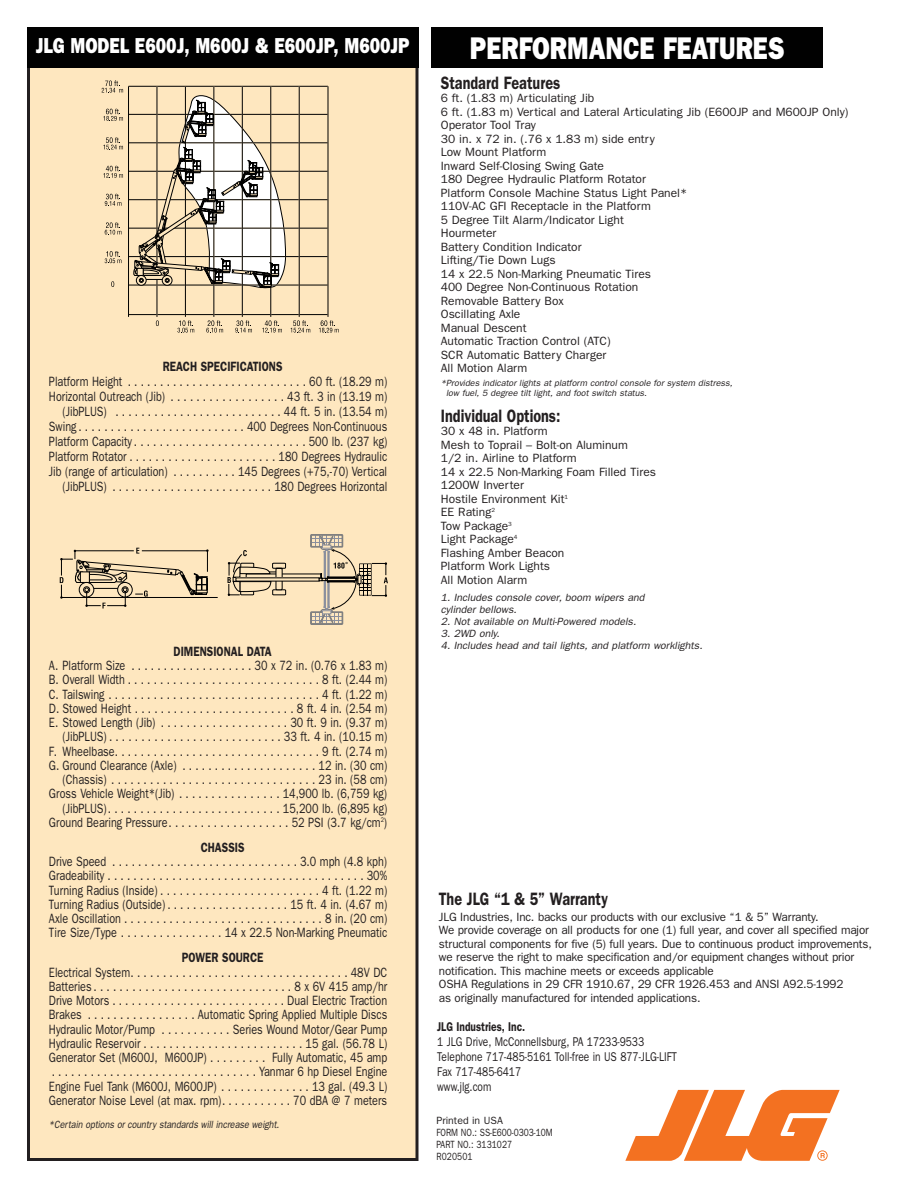
<style>
.page{position:relative;width:918px;height:1188px;background:#fff}
.page>*{position:absolute;margin:0;border:0;box-sizing:border-box;transform-origin:0 0}
.t1{font:800 31.5px "Franklin Gothic";color:#fff;scale:.8 1}
.t2{font:800 21.75px "Franklin Gothic";color:#fff;scale:.8 1}
.t3{font:600 18px "Franklin Gothic";color:#231f20;scale:.8 1}
.t4{font:13.5px/14.2px "Franklin Gothic";color:#231f20;text-align:right;scale:.8 1}
.t5{font:600 13.5px "Franklin Gothic";color:#231f20;scale:.8 1}
.t6{font:12.75px/15px "Franklin Gothic";color:#231f20;scale:.8 1}
.t7{font:600 12.75px "Franklin Gothic";color:#231f20;scale:.8 1}
.t8{font:12px/13.5px "Franklin Gothic";color:#231f20}
.t9{font:italic 10.5px/12px "Franklin Gothic";color:#231f20}
.t10{font:10.5px/12px "Franklin Gothic";color:#231f20}
.t11{font:italic 10.5px "Franklin Gothic";color:#231f20;scale:.85 1}
.t12{font:italic 9px/9.8px "Franklin Gothic";color:#231f20}
</style>
<div class="page">
<div style="left:28px;top:28px;width:389px;height:1132px;background:#fee7bf"></div>
<div style="left:27px;top:27px;width:391px;height:1134px;border:3px solid #231f20"></div>
<div style="left:27px;top:27px;width:391px;height:41px;background:#010101"></div>
<div style="left:431px;top:27px;width:392px;height:41px;background:#010101"></div>
<svg style="left:625px;top:1090px;width:215px;height:71px"></svg>
<hr style="left:129px;top:114px;width:199px;height:1px;background:#000">
<hr style="left:129px;top:143px;width:199px;height:1px;background:#000">
<hr style="left:129px;top:86px;width:199px;height:1px;background:#000">
<hr style="left:129px;top:171px;width:199px;height:1px;background:#000">
<hr style="left:129px;top:199px;width:199px;height:1px;background:#000">
<hr style="left:129px;top:228px;width:199px;height:1px;background:#000">
<hr style="left:129px;top:256px;width:199px;height:1px;background:#000">
<hr style="left:129px;top:285px;width:199px;height:1px;background:#000">
<hr style="left:129px;top:314px;width:199px;height:1px;background:#000">
<hr style="left:157px;top:86px;width:1px;height:231px;background:#000">
<hr style="left:185px;top:86px;width:1px;height:231px;background:#000">
<hr style="left:271px;top:86px;width:1px;height:231px;background:#000">
<hr style="left:299px;top:86px;width:1px;height:231px;background:#000">
<hr style="left:328px;top:86px;width:1px;height:231px;background:#000">
<hr style="left:128px;top:86px;width:1px;height:231px;background:#000">
<hr style="left:214px;top:86px;width:1px;height:231px;background:#000">
<hr style="left:242px;top:86px;width:1px;height:231px;background:#000">
<svg style="left:102px;top:80px;width:21px;height:13px"></svg>
<svg style="left:103px;top:109px;width:20px;height:12px"></svg>
<svg style="left:319px;top:320px;width:20px;height:13px"></svg>
<svg style="left:103px;top:137px;width:20px;height:13px"></svg>
<svg style="left:291px;top:320px;width:19px;height:13px"></svg>
<svg style="left:103px;top:166px;width:20px;height:12px"></svg>
<svg style="left:262px;top:320px;width:20px;height:13px"></svg>
<svg style="left:105px;top:194px;width:16px;height:12px"></svg>
<svg style="left:235px;top:320px;width:17px;height:13px"></svg>
<svg style="left:105px;top:222px;width:16px;height:13px"></svg>
<svg style="left:206px;top:320px;width:17px;height:13px"></svg>
<svg style="left:105px;top:251px;width:16px;height:12px"></svg>
<svg style="left:177px;top:320px;width:17px;height:13px"></svg>
<svg style="left:111px;top:281px;width:3px;height:6px"></svg>
<svg style="left:156px;top:320px;width:3px;height:6px"></svg>
<svg style="left:134px;top:95px;width:152px;height:194px"></svg>
<svg style="left:60px;top:548px;width:158px;height:61px"></svg>
<svg style="left:227px;top:550px;width:60px;height:46px"></svg>
<svg style="left:310px;top:534px;width:78px;height:91px"></svg>
<h2 class="t2" style="left:36px;top:33px;width:469px">JLG MODEL E600J, M600J &amp; E600JP, M600JP</h2>
<h1 class="t1" style="left:470px;top:29px;width:395px">PERFORMANCE FEATURES</h1>
<p class="t5" style="left:163px;top:358px;width:151px">REACH SPECIFICATIONS</p>
<p class="t4" style="left:49px;top:373px;width:424px;line-height:15px">Platform Height . . . . . . . . . . . . . . . . . . . . . . . . . . . . 60 ft. (18.29 m)<br>Horizontal Outreach (Jib) . . . . . . . . . . . . . . . . . . 43 ft. 3 in (13.19 m) (JibPLUS) . . . . . . . . . . . . . . . . . . . . . . . . . . 44 ft. 5 in. (13.54 m)<br>Swing . . . . . . . . . . . . . . . . . . . . . . . . . . 400 Degrees Non-Continuous Platform Capacity . . . . . . . . . . . . . . . . . . . . . . . . . . . 500 lb. (237 kg)<br>Platform Rotator . . . . . . . . . . . . . . . . . . . . . . . 180 Degrees Hydraulic Jib (range of articulation) . . . . . . . . . . 145 Degrees (+75,-70) Vertical (JibPLUS) . . . . . . . . . . . . . . . . . . . . . . . . . 180 Degrees Horizontal</p>
<p class="t5" style="left:174px;top:643px;width:124px">DIMENSIONAL DATA</p>
<p class="t4" style="left:49px;top:658px;width:424px">A. Platform Size . . . . . . . . . . . . . . . . . . . 30 x 72 in. (0.76 x 1.83 m)<br>B. Overall Width . . . . . . . . . . . . . . . . . . . . . . . . . . . . . . 8 ft. (2.44 m)<br>C. Tailswing . . . . . . . . . . . . . . . . . . . . . . . . . . . . . . . . . 4 ft. (1.22 m)<br>D. Stowed Height . . . . . . . . . . . . . . . . . . . . . . . . . 8 ft. 4 in. (2.54 m)<br>E. Stowed Length (Jib) . . . . . . . . . . . . . . . . . . . . 30 ft. 9 in. (9.37 m) (JibPLUS) . . . . . . . . . . . . . . . . . . . . . . . . . . . 33 ft. 4 in. (10.15 m)<br>F. Wheelbase. . . . . . . . . . . . . . . . . . . . . . . . . . . . . . . . 9 ft. (2.74 m)<br>G. Ground Clearance (Axle) . . . . . . . . . . . . . . . . . . . . . 12 in. (30 cm) (Chassis) . . . . . . . . . . . . . . . . . . . . . . . . . . . . . . . . 23 in. (58 cm)<br>Gross Vehicle Weight*(Jib) . . . . . . . . . . . . . . . . 14,900 lb. (6,759 kg) (JibPLUS). . . . . . . . . . . . . . . . . . . . . . . . . . . 15,200 lb. (6,895 kg)<br>Ground Bearing Pressure. . . . . . . . . . . . . . . . . . . 52 PSI (3.7 kg/cm<sup>2</sup>)</p>
<p class="t5" style="left:201px;top:839px;width:56px">CHASSIS</p>
<p class="t4" style="left:49px;top:854px;width:424px;text-align:justify">Drive Speed . . . . . . . . . . . . . . . . . . . . . . . . . . . . . 3.0 mph (4.8 kph)<br>Gradeability . . . . . . . . . . . . . . . . . . . . . . . . . . . . . . . . . . . . . . . . 30% Turning Radius (Inside) . . . . . . . . . . . . . . . . . . . . . . . . . 4 ft. (1.22 m)<br>Turning Radius (Outside) . . . . . . . . . . . . . . . . . . . 15 ft. 4 in. (4.67 m)<br>Axle Oscillation . . . . . . . . . . . . . . . . . . . . . . . . . . . . . . . 8 in. (20 cm)<br>Tire Size/Type . . . . . . . . . . . . . . . . 14 x 22.5 Non-Marking Pneumatic</p>
<p class="t5" style="left:182px;top:950px;width:104px">POWER SOURCE</p>
<p class="t4" style="left:49px;top:965px;width:424px;text-align:justify">Electrical System. . . . . . . . . . . . . . . . . . . . . . . . . . . . . . . . . . 48V DC Batteries . . . . . . . . . . . . . . . . . . . . . . . . . . . . . . . 8 x 6V 415 amp/hr Drive Motors . . . . . . . . . . . . . . . . . . . . . . . . . . . Dual Electric Traction Brakes . . . . . . . . . . . . . . . . . Automatic Spring Applied Multiple Discs Hydraulic Motor/Pump . . . . . . . . . . . Series Wound Motor/Gear Pump Hydraulic Reservoir . . . . . . . . . . . . . . . . . . . . . . . . . 15 gal. (56.78 L)<br>Generator Set (M600J, M600JP) . . . . . . . . . Fully Automatic, 45 amp . . . . . . . . . . . . . . . . . . . . . . . . . . . . . . . . Yanmar 6 hp Diesel Engine Engine Fuel Tank (M600J, M600JP) . . . . . . . . . . . . . . 13 gal. (49.3 L)<br>Generator Noise Level (at max. rpm). . . . . . . . . . . 70 dBA @ 7 meters</p>
<p class="t11" style="left:49px;top:1118px;width:272px">*Certain options or country standards will increase weight.</p>
<h3 class="t3" style="left:441px;top:72px;width:151px">Standard Features</h3>
<p class="t8" style="left:441px;top:91px;width:409px">6 ft. (1.83 m) Articulating Jib<br>6 ft. (1.83 m) Vertical and Lateral Articulating Jib (E600JP and M600JP Only)<br>Operator Tool Tray<br>30 in. x 72 in. (.76 x 1.83 m) side entry<br>Low Mount Platform<br>Inward Self-Closing Swing Gate<br>180 Degree Hydraulic Platform Rotator<br>Platform Console Machine Status Light Panel*<br>110V-AC GFI Receptacle in the Platform<br>5 Degree Tilt Alarm/Indicator Light<br>Hourmeter<br>Battery Condition Indicator<br>Lifting/Tie Down Lugs<br>14 x 22.5 Non-Marking Pneumatic Tires<br>400 Degree Non-Continuous Rotation<br>Removable Battery Box<br>Oscillating Axle<br>Manual Descent<br>Automatic Traction Control (ATC)<br>SCR Automatic Battery Charger<br>All Motion Alarm</p>
<p class="t12" style="left:446px;top:378px;width:288px;text-indent:-5px">*Provides indicator lights at platform control console for system distress, low fuel, 5 degree tilt light, and foot switch status.</p>
<h3 class="t3" style="left:441px;top:405px;width:151px">Individual Options:</h3>
<p class="t8" style="left:441px;top:424px;width:217px">30 x 48 in. Platform<br>Mesh to Toprail – Bolt-on Aluminum<br>1/2 in. Airline to Platform<br>14 x 22.5 Non-Marking Foam Filled Tires<br>1200W Inverter<br>Hostile Environment Kit<sup>1<br></sup>EE Rating<sup>2<br></sup>Tow Package<sup>3<br></sup>Light Package<sup>4<br></sup>Flashing Amber Beacon<br>Platform Work Lights<br>All Motion Alarm</p>
<p class="t9" style="left:441px;top:591px;width:205px">1. Includes console cover, boom wipers and cylinder bellows.</p>
<p class="t9" style="left:441px;top:615px;width:197px">2. Not available on Multi-Powered models.</p>
<p class="t9" style="left:441px;top:627px;width:60px">3. 2WD only.</p>
<p class="t9" style="left:441px;top:639px;width:263px">4. Includes head and tail lights, and platform worklights.</p>
<h3 class="t3" style="left:439px;top:888px;width:213px">The JLG “1 &amp; 5” Warranty</h3>
<p class="t8" style="left:439px;top:910px;width:434px">JLG Industries, Inc. backs our products with our exclusive “1 &amp; 5” Warranty.<br>We provide coverage on all products for one (1) full year, and cover all specified major structural components for five (5) full years. Due to continuous product improvements, we reserve the right to make specification and/or equipment changes without prior notification. This machine meets or exceeds applicable<br>OSHA Regulations in 29 CFR 1910.67, 29 CFR 1926.453 and ANSI A92.5-1992<br>as originally manufactured for intended applications.</p>
<p class="t7" style="left:437px;top:1019px;width:112px">JLG Industries, Inc.</p>
<p class="t6" style="left:437px;top:1034px;width:301px">1 JLG Drive, McConnellsburg, PA 17233-9533<br>Telephone 717-485-5161 Toll-free in US 877-JLG-LIFT<br>Fax 717-485-6417<br>www.jlg.com</p>
<p class="t10" style="left:437px;top:1114px;width:118px">Printed in USA<br>FORM NO.: SS-E600-0303-10M<br>PART NO.: 3131027<br>R020501</p>
</div>
